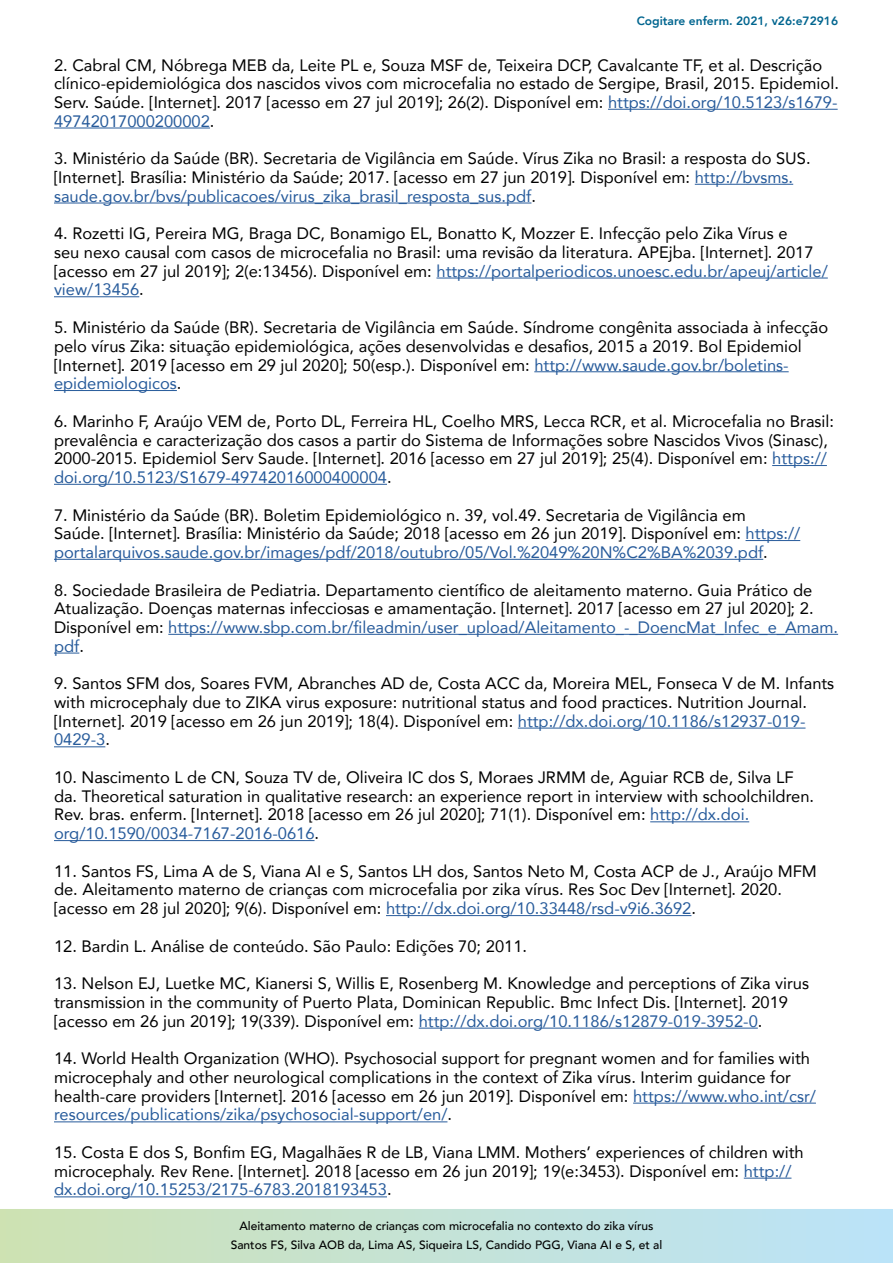
<style>
.page{position:relative;width:893px;height:1263px;background:#fff}
.page>*{position:absolute;margin:0;border:0;box-sizing:border-box;transform-origin:0 0}
.t1{font:16.5px/18.8px "Avenir";color:#000}
.t2{font:500 12px/18.6px "Avenir";color:#000;text-align:center}
.t3{font:800 12px "Avenir";color:#00658f}
.s1{color:#275b9b}
</style>
<div class="page">
<svg style="left:0;top:1209px;width:893px;height:54px;background:#c4e2d6"></svg>
<hr style="left:608px;top:109px;width:230px;height:1px;background:#275b9b">
<hr style="left:54px;top:128px;width:156px;height:1px;background:#275b9b">
<hr style="left:695px;top:184px;width:98px;height:1px;background:#275b9b">
<hr style="left:54px;top:203px;width:477px;height:1px;background:#275b9b">
<hr style="left:436px;top:278px;width:392px;height:1px;background:#275b9b">
<hr style="left:54px;top:296px;width:85px;height:1px;background:#275b9b">
<hr style="left:534px;top:371px;width:255px;height:1px;background:#275b9b">
<hr style="left:54px;top:390px;width:123px;height:1px;background:#275b9b">
<hr style="left:772px;top:465px;width:55px;height:1px;background:#275b9b">
<hr style="left:54px;top:484px;width:333px;height:1px;background:#275b9b">
<hr style="left:745px;top:540px;width:55px;height:1px;background:#275b9b">
<hr style="left:54px;top:559px;width:709px;height:1px;background:#275b9b">
<hr style="left:168px;top:634px;width:670px;height:1px;background:#275b9b">
<svg style="left:54px;top:653px;width:25px;height:1px"></svg>
<hr style="left:518px;top:728px;width:287px;height:1px;background:#275b9b">
<hr style="left:54px;top:746px;width:51px;height:1px;background:#275b9b">
<hr style="left:650px;top:821px;width:99px;height:1px;background:#275b9b">
<hr style="left:54px;top:840px;width:261px;height:1px;background:#275b9b">
<hr style="left:386px;top:915px;width:305px;height:1px;background:#275b9b">
<hr style="left:419px;top:1028px;width:339px;height:1px;background:#275b9b">
<hr style="left:633px;top:1103px;width:183px;height:1px;background:#275b9b">
<hr style="left:54px;top:1121px;width:393px;height:1px;background:#275b9b">
<hr style="left:744px;top:1178px;width:47px;height:1px;background:#275b9b">
<hr style="left:54px;top:1196px;width:333px;height:1px;background:#275b9b">
<p class="t3" style="left:637px;top:12px;width:203px">Cogitare enferm. 2021, v26:e72916</p>
<p class="t1" style="left:54px;top:55px;width:786px">2. Cabral CM, Nóbrega MEB da, Leite PL e, Souza MSF de, Teixeira DCP, Cavalcante TF, et al. Descrição clínico-epidemiológica dos nascidos vivos com microcefalia no estado de Sergipe, Brasil, 2015. Epidemiol.<br>Serv. Saúde. [Internet]. 2017 [acesso em 27 jul 2019]; 26(2). Disponível em: <span class="s1">https://doi.org/10.5123/s1679- 49742017000200002</span>.</p>
<p class="t1" style="left:54px;top:149px;width:758px">3. Ministério da Saúde (BR). Secretaria de Vigilância em Saúde. Vírus Zika no Brasil: a resposta do SUS. [Internet]. Brasília: Ministério da Saúde; 2017. [acesso em 27 jun 2019]. Disponível em: <span class="s1">http://bvsms. saude.gov.br/bvs/publicacoes/virus_zika_brasil_resposta_sus.pdf</span>.</p>
<p class="t1" style="left:54px;top:224px;width:775px">4. Rozetti IG, Pereira MG, Braga DC, Bonamigo EL, Bonatto K, Mozzer E. Infecção pelo Zika Vírus e<br>seu nexo causal com casos de microcefalia no Brasil: uma revisão da literatura. APEjba. [Internet]. 2017 [acesso em 27 jul 2019]; 2(e:13456). Disponível em: <span class="s1">https://portalperiodicos.unoesc.edu.br/apeuj/article/ view/13456</span>.</p>
<p class="t1" style="left:54px;top:317px;width:776px">5. Ministério da Saúde (BR). Secretaria de Vigilância em Saúde. Síndrome congênita associada à infecção pelo vírus Zika: situação epidemiológica, ações desenvolvidas e desafios, 2015 a 2019. Bol Epidemiol [Internet]. 2019 [acesso em 29 jul 2020]; 50(esp.). Disponível em: <span class="s1">http://www.saude.gov.br/boletins&shy;epidemiologicos</span>.</p>
<p class="t1" style="left:54px;top:411px;width:782px">6. Marinho F, Araújo VEM de, Porto DL, Ferreira HL, Coelho MRS, Lecca RCR, et al. Microcefalia no Brasil: prevalência e caracterização dos casos a partir do Sistema de Informações sobre Nascidos Vivos (Sinasc), 2000-2015. Epidemiol Serv Saude. [Internet]. 2016 [acesso em 27 jul 2019]; 25(4). Disponível em: <span class="s1">https:// doi.org/10.5123/S1679-49742016000400004</span>.</p>
<p class="t1" style="left:54px;top:505px;width:748px">7. Ministério da Saúde (BR). Boletim Epidemiológico n. 39, vol.49. Secretaria de Vigilância em<br>Saúde. [Internet]. Brasília: Ministério da Saúde; 2018 [acesso em 26 jun 2019]. Disponível em: <span class="s1">https:// portalarquivos.saude.gov.br/images/pdf/2018/outubro/05/Vol.%2049%20N%C2%BA%2039.pdf</span>.</p>
<p class="t1" style="left:54px;top:580px;width:786px">8. Sociedade Brasileira de Pediatria. Departamento científico de aleitamento materno. Guia Prático de Atualização. Doenças maternas infecciosas e amamentação. [Internet]. 2017 [acesso em 27 jul 2020]; 2.<br>Disponível em: <span class="s1">https://www.sbp.com.br/fileadmin/user_upload/Aleitamento_-_DoencMat_Infec_e_Amam. pdf</span>.</p>
<p class="t1" style="left:54px;top:674px;width:782px">9. Santos SFM dos, Soares FVM, Abranches AD de, Costa ACC da, Moreira MEL, Fonseca V de M. Infants with microcephaly due to ZIKA virus exposure: nutritional status and food practices. Nutrition Journal. [Internet]. 2019 [acesso em 26 jun 2019]; 18(4). Disponível em: <span class="s1">http://dx.doi.org/10.1186/s12937-019- 0429-3</span>.</p>
<p class="t1" style="left:54px;top:767px;width:762px">10. Nascimento L de CN, Souza TV de, Oliveira IC dos S, Moraes JRMM de, Aguiar RCB de, Silva LF da. Theoretical saturation in qualitative research: an experience report in interview with schoolchildren.<br>Rev. bras. enferm. [Internet]. 2018 [acesso em 26 jul 2020]; 71(1). Disponível em: <span class="s1">http://dx.doi. org/10.1590/0034-7167-2016-0616</span>.</p>
<p class="t1" style="left:54px;top:861px;width:764px">11. Santos FS, Lima A de S, Viana AI e S, Santos LH dos, Santos Neto M, Costa ACP de J., Araújo MFM de. Aleitamento materno de crianças com microcefalia por zika vírus. Res Soc Dev [Internet]. 2020. [acesso em 28 jul 2020]; 9(6). Disponível em: <span class="s1">http://dx.doi.org/10.33448/rsd-v9i6.3692</span>.</p>
<p class="t1" style="left:54px;top:936px;width:475px">12. Bardin L. Análise de conteúdo. São Paulo: Edições 70; 2011.</p>
<p class="t1" style="left:54px;top:974px;width:757px">13. Nelson EJ, Luetke MC, Kianersi S, Willis E, Rosenberg M. Knowledge and perceptions of Zika virus transmission in the community of Puerto Plata, Dominican Republic. Bmc Infect Dis. [Internet]. 2019 [acesso em 26 jun 2019]; 19(339). Disponível em: <span class="s1">http://dx.doi.org/10.1186/s12879-019-3952-0</span>.</p>
<p class="t1" style="left:54px;top:1049px;width:763px">14. World Health Organization (WHO). Psychosocial support for pregnant women and for families with microcephaly and other neurological complications in the context of Zika vírus. Interim guidance for health-care providers [Internet]. 2016 [acesso em 26 jun 2019]. Disponível em: <span class="s1">https://www.who.int/csr/ resources/publications/zika/psychosocial-support/en/</span>.</p>
<p class="t1" style="left:54px;top:1142px;width:751px">15. Costa E dos S, Bonfim EG, Magalhães R de LB, Viana LMM. Mothers’ experiences of children with microcephaly. Rev Rene. [Internet]. 2018 [acesso em 26 jun 2019]; 19(e:3453). Disponível em: <span class="s1">http:// dx.doi.org/10.15253/2175-6783.2018193453</span>.</p>
<p class="t2" style="left:231px;top:1216px;width:433px">Aleitamento materno de crianças com microcefalia no contexto do zika vírus<br>Santos FS, Silva AOB da, Lima AS, Siqueira LS, Candido PGG, Viana AI e S, et al</p>
</div>
